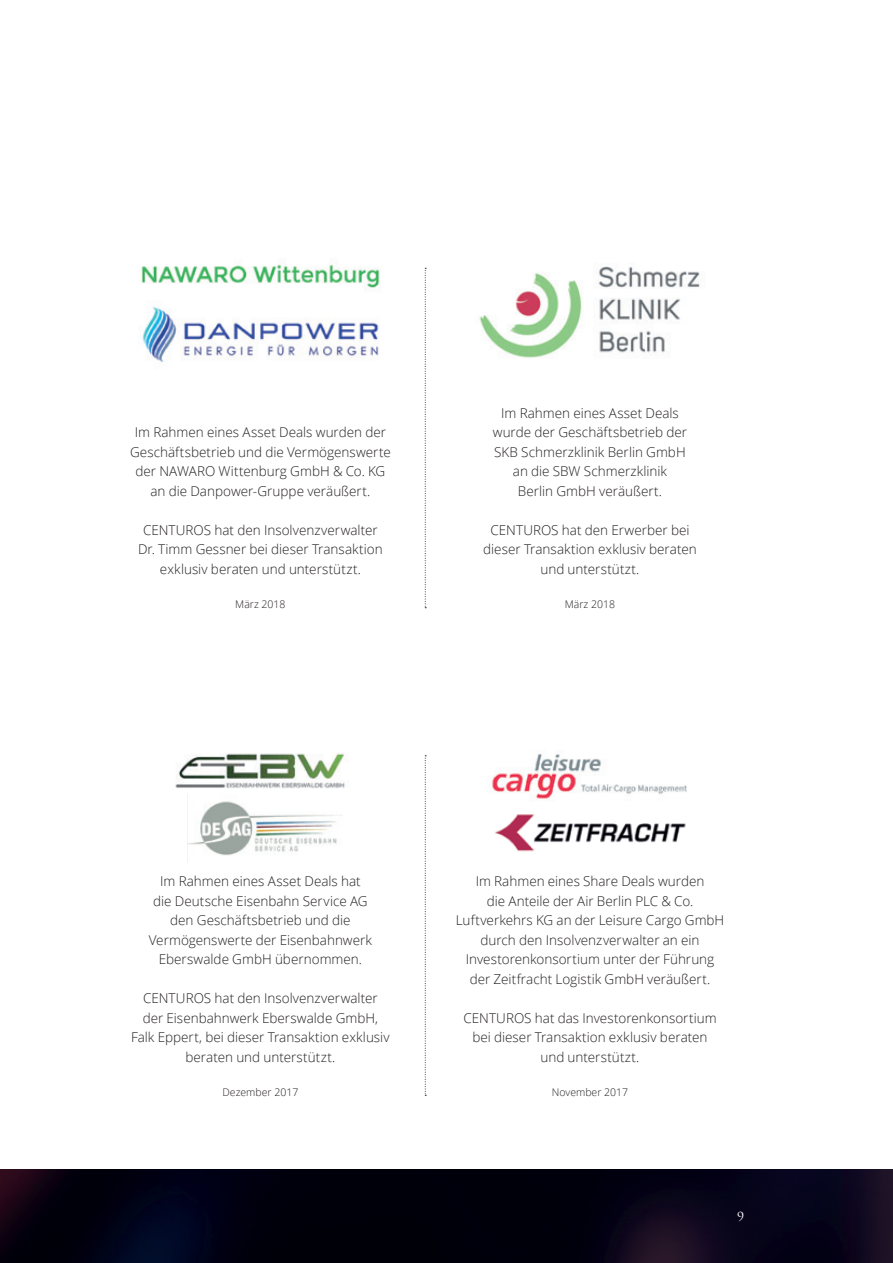
<style>
.page{position:relative;width:893px;height:1263px;background:#fff}
.page>*{position:absolute;margin:0;border:0;box-sizing:border-box;transform-origin:0 0}
.t1{font:300 13.5px/19.5px "Open Sans";color:#231f20;text-align:center}
.t2{font:12.3px "Trajan Pro";color:#fff}
.t3{font:300 10.5px "Open Sans";color:#231f20}
</style>
<div class="page">
<img style="left:0;top:1169px;width:893px;height:94px">
<img style="left:479px;top:264px;width:221px;height:94px">
<img style="left:175px;top:753px;width:170px;height:36px">
<img style="left:188px;top:801px;width:154px;height:55px">
<img style="left:142px;top:306px;width:237px;height:56px">
<img style="left:141px;top:264px;width:239px;height:24px">
<svg style="left:425px;top:755px;width:1px;height:341px"></svg>
<svg style="left:425px;top:268px;width:1px;height:340px"></svg>
<img style="left:492px;top:753px;width:195px;height:46px">
<img style="left:495px;top:814px;width:191px;height:38px">
<p class="t1" style="left:130px;top:422px;width:262px">Im Rahmen eines Asset Deals wurden der Geschäftsbetrieb und die Vermögenswerte der NAWARO Wittenburg GmbH &amp; Co. KG an die Danpower-Gruppe veräußert.</p>
<p class="t1" style="left:138px;top:520px;width:246px">CENTUROS hat den Insolvenzverwalter<br>Dr. Timm Gessner bei dieser Transaktion exklusiv beraten und unterstützt.</p>
<p class="t1" style="left:493px;top:403px;width:196px">Im Rahmen eines Asset Deals wurde der Geschäftsbetrieb der<br>SKB Schmerzklinik Berlin GmbH an die SBW Schmerzklinik<br>Berlin GmbH veräußert.</p>
<p class="t1" style="left:483px;top:520px;width:215px">CENTUROS hat den Erwerber bei dieser Transaktion exklusiv beraten und unterstützt.</p>
<p class="t3" style="left:235px;top:597px;width:52px">März 2018</p>
<p class="t3" style="left:565px;top:597px;width:52px">März 2018</p>
<p class="t1" style="left:149px;top:871px;width:225px">Im Rahmen eines Asset Deals hat<br>die Deutsche Eisenbahn Service AG den Geschäftsbetrieb und die<br>Vermögenswerte der Eisenbahnwerk<br>Eberswalde GmbH übernommen.</p>
<p class="t1" style="left:131px;top:988px;width:260px">CENTUROS hat den Insolvenzverwalter der Eisenbahnwerk Eberswalde GmbH, Falk Eppert, bei dieser Transaktion exklusiv beraten und unterstützt.</p>
<p class="t3" style="left:223px;top:1084px;width:77px">Dezember 2017</p>
<p class="t1" style="left:456px;top:871px;width:270px">Im Rahmen eines Share Deals wurden<br>die Anteile der Air Berlin PLC &amp; Co.<br>Luftverkehrs KG an der Leisure Cargo GmbH durch den Insolvenzverwalter an ein Investorenkonsortium unter der Führung der Zeitfracht Logistik GmbH veräußert.</p>
<p class="t1" style="left:463px;top:1007px;width:255px">CENTUROS hat das Investorenkonsortium bei dieser Transaktion exklusiv beraten und unterstützt.</p>
<p class="t3" style="left:552px;top:1084px;width:78px">November 2017</p>
<p class="t2" style="left:737px;top:1209px;width:8px">9</p>
</div>
